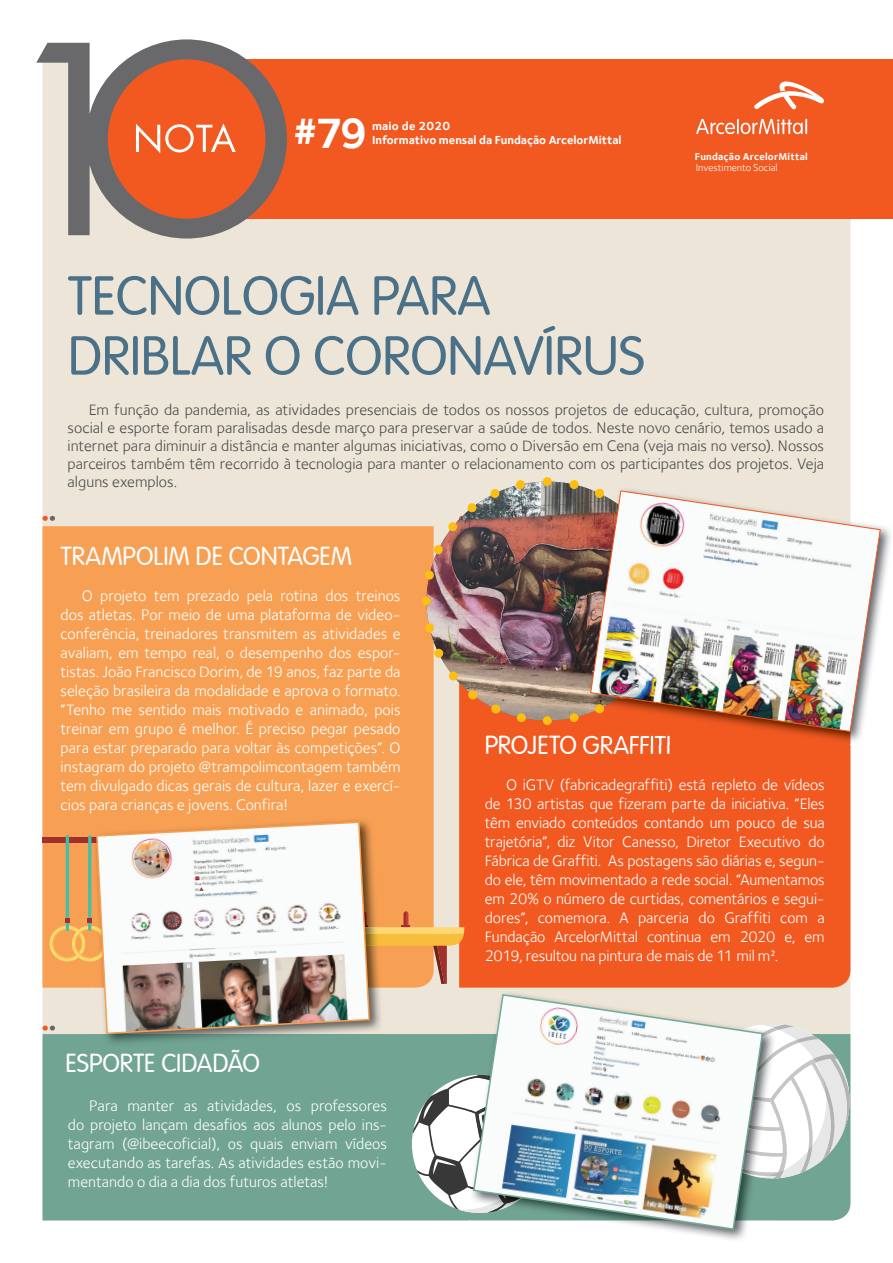
<style>
.page{position:relative;width:893px;height:1263px;background:#fff}
.page>*{position:absolute;margin:0;border:0;box-sizing:border-box;transform-origin:0 0}
.t1{font:300 54px/60px "VAG Rounded";color:#4b7189}
.t2{font:700 43.5px "Foundry Sterling";color:#fff}
.t3{font:300 25.5px "VAG Rounded";color:#fff}
.t4{font:15.75px/19px "Foundry Sterling";letter-spacing:-.005em;color:#fff;text-align:justify}
.t5{font:15.75px/18px "Foundry Sterling";color:#4b4c4d;text-align:justify}
.t6{font:700 12px "Foundry Sterling";color:#fff}
.t7{font:700 12px "Foundry Sterling";letter-spacing:.02em;color:#fff}
.t8{font:700 10.35px "Foundry Sterling";letter-spacing:.02em;color:#fff}
.t9{font:10.35px "Foundry Sterling";color:#fff}
</style>
<div class="page">
<div style="left:43px;top:219px;width:807px;height:815px;background:#ede6d8"></div>
<div style="left:186px;top:60px;width:707px;height:159px;background:#f15921"></div>
<svg style="left:36px;top:39px;width:251px;height:200px"></svg>
<svg style="left:754px;top:81px;width:70px;height:28px"></svg>
<svg style="left:696px;top:119px;width:111px;height:15px"></svg>
<div style="left:43px;top:526px;width:391px;height:462px;background:#f7a054"></div>
<svg style="left:43px;top:516px;width:12px;height:5px"></svg>
<div style="left:459px;top:725px;width:391px;height:263px;background:#f15921"></div>
<div style="left:43px;top:1034px;width:807px;height:186px;background:#71a492"></div>
<svg style="left:43px;top:1025px;width:12px;height:5px"></svg>
<svg style="left:417px;top:474px;width:114px;height:123px"></svg>
<svg style="left:419px;top:617px;width:125px;height:113px"></svg>
<img style="left:422px;top:477px;width:251px;height:248px">
<img style="left:587px;top:487px;width:304px;height:257px">
<img style="left:587px;top:736px;width:84px;height:8px">
<img style="left:587px;top:488px;width:81px;height:226px">
<img style="left:590px;top:490px;width:291px;height:242px">
<div style="left:43px;top:837px;width:73px;height:6px;background:#a12f2b"></div>
<svg style="left:49px;top:836px;width:44px;height:125px;background:#dfa25c"></svg>
<img style="left:93px;top:818px;width:290px;height:229px">
<img style="left:93px;top:837px;width:2px;height:6px">
<img style="left:93px;top:926px;width:2px;height:35px">
<img style="left:93px;top:929px;width:2px;height:29px">
<svg style="left:371px;top:911px;width:93px;height:73px;background:#eca762"></svg>
<img style="left:371px;top:927px;width:12px;height:19px">
<img style="left:95px;top:821px;width:276px;height:214px">
<img style="left:470px;top:1220px;width:306px;height:20px">
<img style="left:470px;top:991px;width:306px;height:43px">
<svg style="left:413px;top:1075px;width:59px;height:138px"></svg>
<svg style="left:764px;top:1024px;width:87px;height:155px"></svg>
<img style="left:764px;top:1024px;width:12px;height:154px">
<img style="left:768px;top:1027px;width:8px;height:151px">
<img style="left:472px;top:993px;width:292px;height:238px">
<h2 class="t2" style="left:292px;top:107px;width:77px">#79</h2>
<p class="t7" style="left:372px;top:118px;width:80px">maio de 2020</p>
<p class="t6" style="left:372px;top:133px;width:251px">Informativo mensal da Fundação ArcelorMittal</p>
<p class="t8" style="left:695px;top:151px;width:114px">Fundação ArcelorMittal</p>
<p class="t9" style="left:696px;top:162px;width:83px">Investimento Social</p>
<h1 class="t1" style="left:68px;top:268px;width:578px">TECNOLOGIA PARA<br>DRIBLAR O CORONAVÍRUS</h1>
<p class="t5" style="left:68px;top:401px;width:758px;text-indent:21px">Em função da pandemia, as atividades presenciais de todos os nossos projetos de educação, cultura, promoção social e esporte foram paralisadas desde março para preservar a saúde de todos. Neste novo cenário, temos usado a internet para diminuir a distância e manter algumas iniciativas, como o Diversão em Cena (veja mais no verso). Nossos parceiros também têm recorrido à tecnologia para manter o relacionamento com os participantes dos projetos. Veja alguns exemplos.</p>
<h3 class="t3" style="left:61px;top:541px;width:293px">TRAMPOLIM DE CONTAGEM</h3>
<p class="t4" style="left:61px;top:586px;width:341px;text-indent:21px">O projeto tem prezado pela rotina dos treinos dos atletas. Por meio de uma plataforma de video&shy;conferência, treinadores transmitem as atividades e avaliam, em tempo real, o desempenho dos espor&shy;tistas. João Francisco Dorim, de 19 anos, faz parte da seleção brasileira da modalidade e aprova o formato. “Tenho me sentido mais motivado e animado, pois treinar em grupo é melhor. É preciso pegar pesado para estar preparado para voltar às competições”. O instagram do projeto @trampolimcontagem também tem divulgado dicas gerais de cultura, lazer e exercí&shy;cios para crianças e jovens. Confira!</p>
<h3 class="t3" style="left:65px;top:1048px;width:196px">ESPORTE CIDADÃO</h3>
<p class="t4" style="left:68px;top:1096px;width:321px;text-indent:21px">Para manter as atividades, os professores do projeto lançam desafios aos alunos pelo ins&shy;tagram (@ibeecoficial), os quais enviam vídeos executando as tarefas. As atividades estão movi&shy;mentando o dia a dia dos futuros atletas!</p>
<h3 class="t3" style="left:485px;top:731px;width:188px">PROJETO GRAFFITI</h3>
<p class="t4" style="left:485px;top:775px;width:341px;text-indent:21px">O iGTV (fabricadegraffiti) está repleto de vídeos de 130 artistas que fizeram parte da iniciativa. “Eles têm enviado conteúdos contando um pouco de sua trajetória”, diz Vitor Canesso, Diretor Executivo do Fábrica de Graffiti. As postagens são diárias e, segun&shy;do ele, têm movimentado a rede social. “Aumentamos em 20% o número de curtidas, comentários e segui&shy;dores”, comemora. A parceria do Graffiti com a Fundação ArcelorMittal continua em 2020 e, em 2019, resultou na pintura de mais de 11 mil m².</p>
</div>
